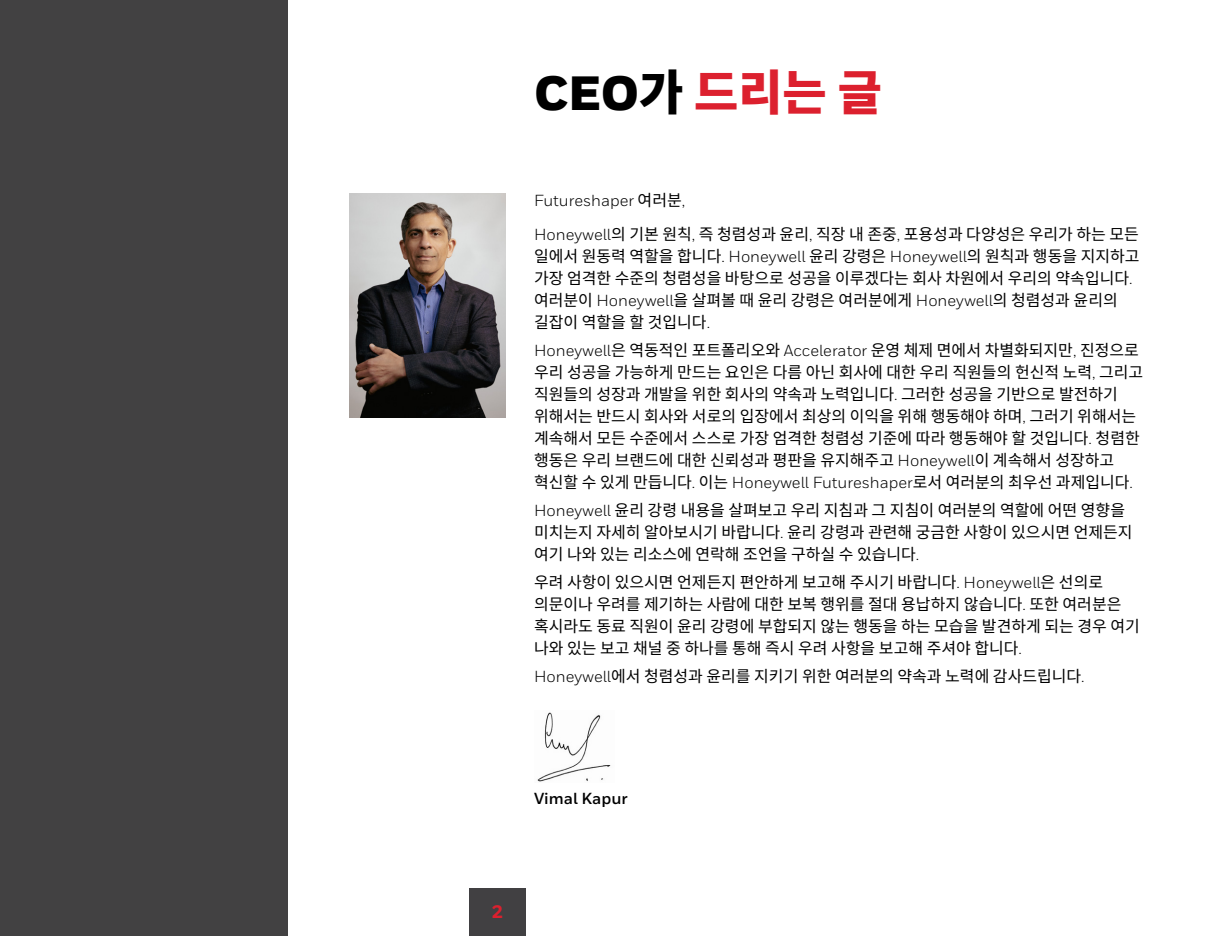
<style>
.page{position:relative;width:1224px;height:936px;background:#fff}
.page>*{position:absolute;margin:0;border:0;box-sizing:border-box;transform-origin:0 0}
.t1{font:900 48px "Noto Sans CJ Kkr";color:#dc202e}
.t2{font:800 18px "Honeywell Sans";color:#dc202e}
.t3{font:16px/22px "Noto Sans CJ Kkr";color:#000}
.t4{font:16px "Honeywell Sans";color:#000}
.t5{font:700 16px "Honeywell Sans";color:#000}
.s1{font-family:"Honeywell Sans";color:#000}
.s2{color:#000}
.s3{font-family:"Noto Sans CJ Kkr"}
.s4{font-family:"Honeywell Sans"}
</style>
<div class="page">
<img style="left:537px;top:712px;width:74px;height:70px">
<img style="left:349px;top:194px;width:156px;height:223px">
<div style="left:0;top:0;width:288px;height:936px;background:#424142"></div>
<div style="left:469px;top:889px;width:57px;height:47px;background:#414042"></div>
<h1 class="t1" style="left:534px;top:66px;width:349px"><span class="s1">CEO</span><span class="s2">가</span> 드리는 글</h1>
<p class="t4" style="left:534px;top:191px;width:153px">Futureshaper <span class="s3">여러분</span>,</p>
<p class="t3" style="left:534px;top:224px;width:607px"><span class="s4">Honeywell</span>의 기본 원칙<span class="s4">,</span> 즉 청렴성과 윤리<span class="s4">,</span> 직장 내 존중<span class="s4">,</span> 포용성과 다양성은 우리가 하는 모든 일에서 원동력 역할을 합니다<span class="s4">. Honeywell</span> 윤리 강령은 <span class="s4">Honeywell</span>의 원칙과 행동을 지지하고 가장 엄격한 수준의 청렴성을 바탕으로 성공을 이루겠다는 회사 차원에서 우리의 약속입니다<span class="s4">. </span>여러분이 <span class="s4">Honeywell</span>을 살펴볼 때 윤리 강령은 여러분에게 <span class="s4">Honeywell</span>의 청렴성과 윤리의 길잡이 역할을 할 것입니다<span class="s4">.</span></p>
<p class="t3" style="left:534px;top:340px;width:611px"><span class="s4">Honeywell</span>은 역동적인 포트폴리오와 <span class="s4">Accelerator</span> 운영 체제 면에서 차별화되지만<span class="s4">,</span> 진정으로 우리 성공을 가능하게 만드는 요인은 다름 아닌 회사에 대한 우리 직원들의 헌신적 노력<span class="s4">,</span> 그리고 직원들의 성장과 개발을 위한 회사의 약속과 노력입니다<span class="s4">.</span> 그러한 성공을 기반으로 발전하기 위해서는 반드시 회사와 서로의 입장에서 최상의 이익을 위해 행동해야 하며<span class="s4">,</span> 그러기 위해서는 계속해서 모든 수준에서 스스로 가장 엄격한 청렴성 기준에 따라 행동해야 할 것입니다<span class="s4">.</span> 청렴한 행동은 우리 브랜드에 대한 신뢰성과 평판을 유지해주고 <span class="s4">Honeywell</span>이 계속해서 성장하고 혁신할 수 있게 만듭니다<span class="s4">.</span> 이는 <span class="s4">Honeywell Futureshaper</span>로서 여러분의 최우선 과제입니다<span class="s4">.</span></p>
<p class="t3" style="left:534px;top:500px;width:600px"><span class="s4">Honeywell</span> 윤리 강령 내용을 살펴보고 우리 지침과 그 지침이 여러분의 역할에 어떤 영향을 미치는지 자세히 알아보시기 바랍니다<span class="s4">.</span> 윤리 강령과 관련해 궁금한 사항이 있으시면 언제든지 여기 나와 있는 리소스에 연락해 조언을 구하실 수 있습니다<span class="s4">.</span></p>
<p class="t3" style="left:534px;top:572px;width:607px">우려 사항이 있으시면 언제든지 편안하게 보고해 주시기 바랍니다<span class="s4">. Honeywell</span>은 선의로 의문이나 우려를 제기하는 사람에 대한 보복 행위를 절대 용납하지 않습니다<span class="s4">.</span> 또한 여러분은 혹시라도 동료 직원이 윤리 강령에 부합되지 않는 행동을 하는 모습을 발견하게 되는 경우 여기 나와 있는 보고 채널 중 하나를 통해 즉시 우려 사항을 보고해 주셔야 합니다<span class="s4">.</span></p>
<p class="t3" style="left:534px;top:666px;width:552px"><span class="s4">Honeywell</span>에서 청렴성과 윤리를 지키기 위한 여러분의 약속과 노력에 감사드립니다<span class="s4">.</span></p>
<p class="t5" style="left:534px;top:789px;width:95px">Vimal Kapur</p>
<p class="t2" style="left:492px;top:901px;width:13px">2</p>
</div>
